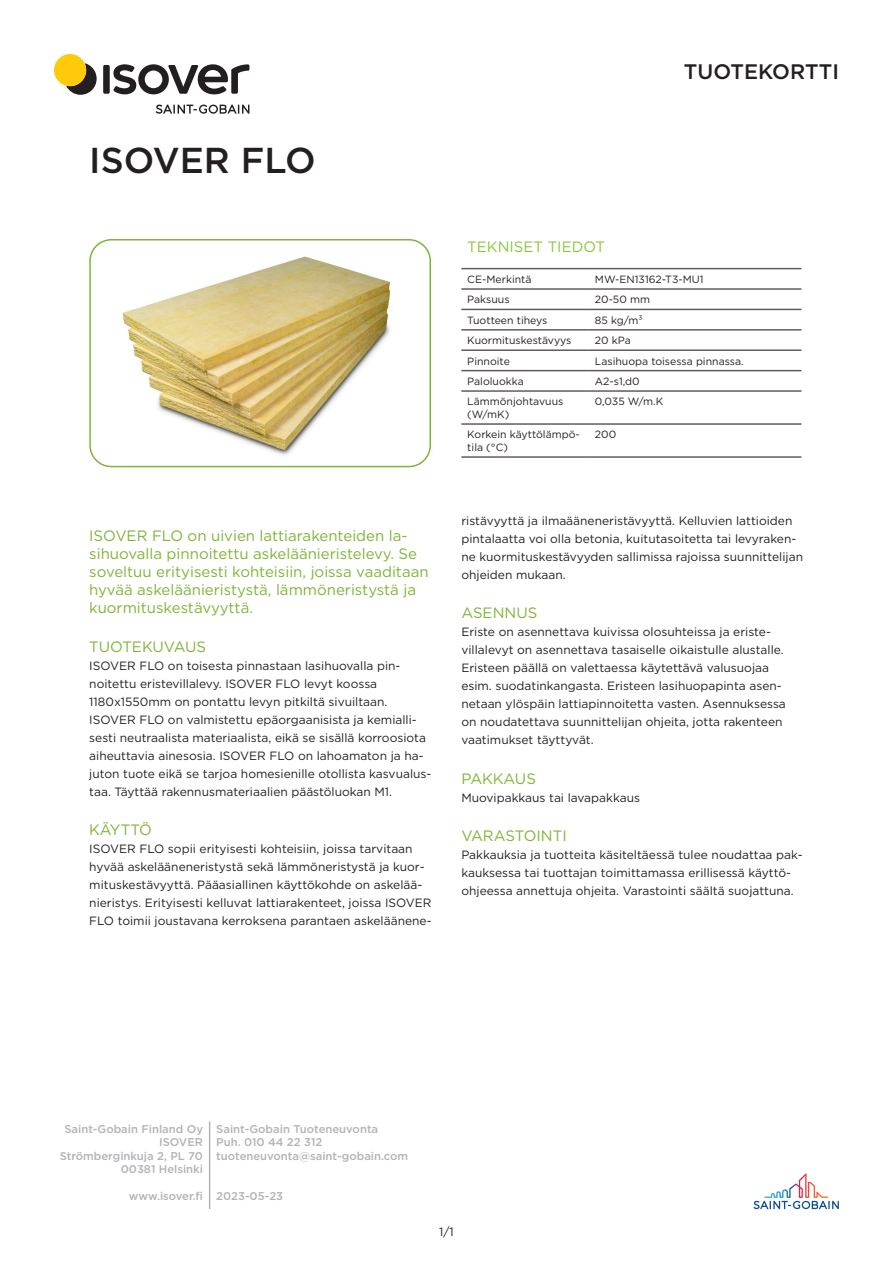
<style>
.page{position:relative;width:893px;height:1263px;background:#fff}
.page>*{position:absolute;margin:0;border:0;box-sizing:border-box;transform-origin:0 0}
.Header_Name{font:500 36px "Gotham";color:#231f20}
.t1{font:500 21px "Gotham";color:#231f20}
.intro_green{font:15px/18px "Gotham";color:#7fb438}
.Longname{font:15px "Gotham";color:#7fb438}
.header_1{font:15px "Gotham";color:#8bc63e}
.Shortname{font:12px/18px "Gotham";color:#231f20}
.t2{font:500 11.25px/13.5px "Gotham";color:#b2b3b7;text-align:right}
.column_1{font:10.5px/12.6px "Gotham";color:#231f20}
.column_2{font:10.5px "Gotham";color:#231f20}
</style>
<div class="page">
<svg style="left:156px;top:105px;width:93px;height:9px"></svg>
<svg style="left:66px;top:63px;width:31px;height:32px"></svg>
<div style="left:103px;top:65px;width:7px;height:29px;background:#231f20;border-radius:2px"></div>
<svg style="left:113px;top:64px;width:136px;height:30px"></svg>
<div style="left:54px;top:54px;width:32px;height:32px;background:#feca0a;border-radius:50%"></div>
<svg style="left:753px;top:1173px;width:86px;height:36px"></svg>
<hr style="left:209px;top:1121px;width:1px;height:88px;background:#b2b3b7">
<hr style="left:461px;top:268px;width:128px;height:1px;background:#5c5f61">
<hr style="left:589px;top:268px;width:212px;height:1px;background:#5c5f61">
<hr style="left:461px;top:288px;width:128px;height:2px;background:#635a60">
<hr style="left:589px;top:288px;width:212px;height:2px;background:#635a60">
<hr style="left:461px;top:309px;width:128px;height:1px;background:#635a60">
<hr style="left:589px;top:309px;width:212px;height:1px;background:#635a60">
<hr style="left:461px;top:329px;width:128px;height:2px;background:#635a60">
<hr style="left:589px;top:329px;width:212px;height:2px;background:#635a60">
<hr style="left:461px;top:349px;width:128px;height:2px;background:#635a60">
<hr style="left:589px;top:349px;width:212px;height:2px;background:#635a60">
<hr style="left:461px;top:370px;width:128px;height:1px;background:#635a60">
<hr style="left:589px;top:370px;width:212px;height:1px;background:#635a60">
<hr style="left:461px;top:390px;width:128px;height:2px;background:#635a60">
<hr style="left:589px;top:390px;width:212px;height:2px;background:#635a60">
<hr style="left:461px;top:423px;width:128px;height:2px;background:#635a60">
<hr style="left:461px;top:456px;width:128px;height:2px;background:#635a60">
<hr style="left:589px;top:423px;width:212px;height:2px;background:#635a60">
<hr style="left:589px;top:456px;width:212px;height:2px;background:#635a60">
<img style="left:92px;top:242px;width:336px;height:225px">
<div style="left:89px;top:239px;width:342px;height:228px;border:2px solid #7fb438;border-radius:21px"></div>
<p class="Header_Name" style="left:89px;top:137px;width:228px">ISOVER FLO</p>
<p class="intro_green" style="left:89px;top:526px;width:341px">ISOVER FLO on uivien lattiarakenteiden la&shy;sihuovalla pinnoitettu askeläänieristelevy. Se soveltuu erityisesti kohteisiin, joissa vaaditaan hyvää askeläänieristystä, lämmöneristystä ja kuormituskestävyyttä.</p>
<p class="Longname" style="left:89px;top:637px;width:118px">TUOTEKUVAUS</p>
<p class="Shortname" style="left:89px;top:656px;width:344px">ISOVER FLO on toisesta pinnastaan lasihuovalla pin&shy;noitettu eristevillalevy. ISOVER FLO levyt koossa 1180x1550mm on pontattu levyn pitkiltä sivuiltaan.<br>ISOVER FLO on valmistettu epäorgaanisista ja kemialli&shy;sesti neutraalista materiaalista, eikä se sisällä korroosiota aiheuttavia ainesosia. ISOVER FLO on lahoamaton ja ha&shy;juton tuote eikä se tarjoa homesienille otollista kasvualus&shy;taa. Täyttää rakennusmateriaalien päästöluokan M1.</p>
<p class="Longname" style="left:89px;top:820px;width:64px">KÄYTTÖ</p>
<p class="Shortname" style="left:89px;top:840px;width:344px">ISOVER FLO sopii erityisesti kohteisiin, joissa tarvitaan hyvää askelääneneristystä sekä lämmöneristystä ja kuor&shy;mituskestävyyttä. Pääasiallinen käyttökohde on askelää&shy;nieristys. Erityisesti kelluvat lattiarakenteet, joissa ISOVER FLO toimii joustavana kerroksena parantaen askeläänene-</p>
<h2 class="t1" style="left:684px;top:58px;width:157px">TUOTEKORTTI</h2>
<p class="header_1" style="left:467px;top:237px;width:139px">TEKNISET TIEDOT</p>
<p class="column_1" style="left:467px;top:273px;width:66px">CE-Merkintä</p>
<p class="column_2" style="left:595px;top:273px;width:110px">MW-EN13162-T3-MU1</p>
<p class="column_1" style="left:467px;top:293px;width:44px">Paksuus</p>
<p class="column_2" style="left:595px;top:293px;width:57px">20-50 mm</p>
<p class="column_1" style="left:467px;top:314px;width:82px">Tuotteen tiheys</p>
<p class="column_2" style="left:595px;top:313px;width:49px">85 kg/m³</p>
<p class="column_1" style="left:467px;top:334px;width:105px">Kuormituskestävyys</p>
<p class="column_2" style="left:595px;top:334px;width:37px">20 kPa</p>
<p class="column_1" style="left:467px;top:354px;width:44px">Pinnoite</p>
<p class="column_2" style="left:595px;top:354px;width:150px">Lasihuopa toisessa pinnassa.</p>
<p class="column_1" style="left:467px;top:375px;width:58px">Paloluokka</p>
<p class="column_2" style="left:595px;top:375px;width:46px">A2-s1,d0</p>
<p class="column_1" style="left:467px;top:395px;width:98px">Lämmönjohtavuus (W/mK)</p>
<p class="column_2" style="left:595px;top:395px;width:70px">0,035 W/m.K</p>
<p class="column_1" style="left:467px;top:428px;width:114px">Korkein käyttölämpö&shy;tila (°C)</p>
<p class="column_2" style="left:595px;top:428px;width:23px">200</p>
<p class="Shortname" style="left:461px;top:512px;width:343px">ristävyyttä ja ilmaääneneristävyyttä. Kelluvien lattioiden pintalaatta voi olla betonia, kuitutasoitetta tai levyraken&shy;ne kuormituskestävyyden sallimissa rajoissa suunnittelijan ohjeiden mukaan.</p>
<p class="Longname" style="left:461px;top:603px;width:77px">ASENNUS</p>
<p class="Shortname" style="left:461px;top:623px;width:326px">Eriste on asennettava kuivissa olosuhteissa ja eriste&shy;villalevyt on asennettava tasaiselle oikaistulle alustalle.<br>Eristeen päällä on valettaessa käytettävä valusuojaa esim. suodatinkangasta. Eristeen lasihuopapinta asen&shy;netaan ylöspäin lattiapinnoitetta vasten. Asennuksessa on noudatettava suunnittelijan ohjeita, jotta rakenteen vaatimukset täyttyvät.</p>
<p class="Longname" style="left:461px;top:769px;width:76px">PAKKAUS</p>
<p class="Shortname" style="left:461px;top:788px;width:180px">Muovipakkaus tai lavapakkaus</p>
<p class="Longname" style="left:461px;top:826px;width:107px">VARASTOINTI</p>
<p class="Shortname" style="left:461px;top:845px;width:343px">Pakkauksia ja tuotteita käsiteltäessä tulee noudattaa pak&shy;kauksessa tai tuottajan toimittamassa erillisessä käyttö&shy;ohjeessa annettuja ohjeita. Varastointi säältä suojattuna.</p>
<p class="t2" style="left:60px;top:1122px;width:145px">Saint-Gobain Finland Oy<br>ISOVER<br>Strömberginkuja 2, PL 70<br>00381 Helsinki</p>
<p class="t2" style="left:129px;top:1189px;width:76px">www.isover.fi</p>
<p class="t2" style="left:216px;top:1122px;width:194px;text-align:left">Saint-Gobain Tuoteneuvonta<br>Puh. 010 44 22 312 tuoteneuvonta@saint-gobain.com</p>
<p class="t2" style="left:216px;top:1189px;width:68px">2023-05-23</p>
<p class="Shortname" style="left:439px;top:1222px;width:16px">1/1</p>
</div>
